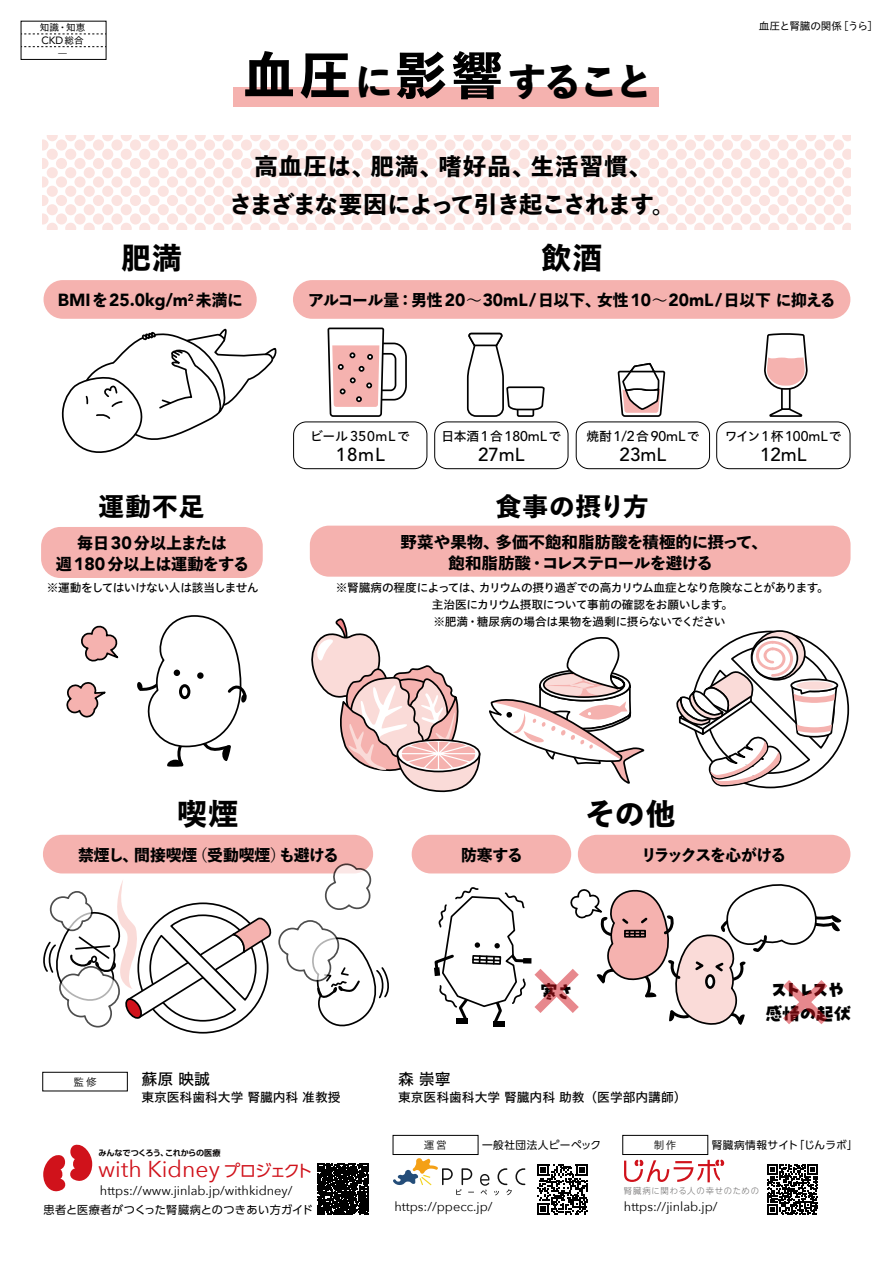
<style>
.page{position:relative;width:893px;height:1263px;background:#fff}
.page>*{position:absolute;margin:0;border:0;box-sizing:border-box;transform-origin:0 0}
.t1{font:800 38.25px "Yu Go Std N";color:#000}
.t2{font:800 29.7px "Yu Go Std N";letter-spacing:.05em;color:#000}
.t3{font:800 25.5px "Yu Go Std N";letter-spacing:.045em;color:#000}
.t4{font:800 23.4px/37.2px "Yu Go Std N";letter-spacing:-.02em;color:#000;text-align:center}
.t5{font:22.95px "Avenir Next";color:#d0121b}
.t6{font:19.2px/23.4px "P Puhu Picnic Min 2 H";letter-spacing:-.135em;color:#000}
.t7{font:500 18.75px "Avenir LT Std";color:#000}
.t8{font:900 17.55px "Avenir";color:#000}
.t9{font:800 16.05px/21.5px "Yu Go Std N";letter-spacing:-.015em;color:#000;text-align:center}
.t10{font:800 15.9px/21.3px "Yu Go Std N";color:#000;text-align:center}
.t11{font:800 15.9px "Yu Go Std N";letter-spacing:-.02em;color:#000}
.t12{font:800 15.9px "Yu Go Std N";letter-spacing:-.07em;color:#000}
.t13{font:15.9px "Hiragino UD Sans Std W5";color:#000}
.t14{font:500 14.1px "Avenir LT Std";color:#000}
.t15{font:12.75px "Avenir Next";color:#000}
.t16{font:12.75px "Hiragino UD Sans Std W5";color:#000}
.t17{font:11.7px/17px "Hiragino UD Sans Std W5";letter-spacing:-.045em;color:#000;text-align:center}
.t18{font:11.1px "UD Shin Go Pro";letter-spacing:.025em;color:#000}
.t19{font:10.65px "UD Shin Go Pro";letter-spacing:.05em;color:#000}
.t20{font:10.65px "Hiragino UD Sans Std W4";letter-spacing:-.015em;color:#000}
.t21{font:10.65px "Hiragino UD Sans Std W3";color:#000}
.t22{font:10.5px "Avenir LT Std";color:#000}
.t23{font:9.6px "Hiragino UD Sans Std W4";color:#000}
.t24{font:300 8.55px "UD Shin Go NT Pro";letter-spacing:.085em;color:#727171}
.t25{font:700 8.1px "UD Shin Go Pro De";letter-spacing:-.02em;color:#040000}
.s1{font-family:"Hiragino UD Sans Std W4";font-size:9.6px}
.s2{font-size:51px}
.s3{font-family:"Yu Go Std N";font-weight:800;font-size:15.9px}
.s4{font-family:"Avenir";font-weight:900;font-size:17.55px}
.s5{font-family:"Hiragino UD Sans Std W5";font-weight:400;font-size:12.75px}
.s6{font-family:"Avenir";font-weight:900;font-size:17.7px}
.s7{font-family:"UD Shin Go Pro";font-size:16.35px}
</style>
<div class="page">
<div style="left:21px;top:21px;width:85px;height:39px;border:1px solid #000"></div>
<svg style="left:21px;top:34px;width:85px;height:1px"></svg>
<svg style="left:21px;top:46px;width:85px;height:1px"></svg>
<div style="left:234px;top:88px;width:425px;height:19px;background:#f5b2af"></div>
<svg style="left:42px;top:136px;width:808px;height:93px;fill:#fbe9e7"></svg>
<div style="left:293px;top:280px;width:557px;height:39px;background:#f5b2af;border-radius:19px"></div>
<div style="left:44px;top:280px;width:213px;height:39px;background:#f5b2af;border-radius:19px"></div>
<div style="left:43px;top:835px;width:330px;height:38px;background:#f5b2af;border-radius:19px"></div>
<div style="left:412px;top:835px;width:159px;height:38px;background:#f5b2af;border-radius:19px"></div>
<div style="left:578px;top:835px;width:272px;height:38px;background:#f5b2af;border-radius:19px"></div>
<div style="left:41px;top:527px;width:222px;height:51px;background:#f5b2af;border-radius:19px"></div>
<div style="left:310px;top:526px;width:540px;height:51px;background:#f5b2af;border-radius:19px"></div>
<svg style="left:61px;top:329px;width:216px;height:124px"></svg>
<svg style="left:137px;top:615px;width:110px;height:152px"></svg>
<div style="left:179px;top:684px;width:11px;height:15px;border:3px solid #000;border-radius:50%"></div>
<svg style="left:81px;top:625px;width:38px;height:37px"></svg>
<svg style="left:66px;top:682px;width:40px;height:36px"></svg>
<svg style="left:466px;top:332px;width:79px;height:85px"></svg>
<svg style="left:617px;top:362px;width:49px;height:55px"></svg>
<svg style="left:769px;top:409px;width:34px;height:8px"></svg>
<div style="left:781px;top:378px;width:10px;height:32px;border:2px solid #000"></div>
<svg style="left:764px;top:333px;width:43px;height:58px"></svg>
<svg style="left:327px;top:197px;width:81px;height:329px"></svg>
<svg style="left:325px;top:863px;width:46px;height:47px"></svg>
<svg style="left:278px;top:920px;width:111px;height:107px"></svg>
<svg style="left:676px;top:630px;width:174px;height:159px"></svg>
<div style="left:576px;top:422px;width:134px;height:47px;border:1px solid #000;border-radius:13px"></div>
<div style="left:716px;top:422px;width:134px;height:47px;border:1px solid #000;border-radius:13px"></div>
<div style="left:434px;top:422px;width:134px;height:47px;border:1px solid #000;border-radius:13px"></div>
<div style="left:294px;top:422px;width:133px;height:47px;background:#fff;border-radius:13px"></div>
<div style="left:293px;top:422px;width:134px;height:47px;border:1px solid #000;border-radius:13px"></div>
<svg style="left:434px;top:884px;width:407px;height:143px"></svg>
<svg style="left:43px;top:880px;width:228px;height:154px"></svg>
<svg style="left:311px;top:618px;width:334px;height:175px"></svg>
<div style="left:43px;top:1072px;width:85px;height:19px;border:1px solid #000"></div>
<svg style="left:43px;top:1144px;width:49px;height:48px"></svg>
<svg style="left:393px;top:1158px;width:81px;height:37px"></svg>
<svg style="left:480px;top:1168px;width:45px;height:27px"></svg>
<svg style="left:537px;top:1164px;width:51px;height:51px"></svg>
<svg style="left:767px;top:1164px;width:51px;height:51px"></svg>
<div style="left:393px;top:1135px;width:85px;height:20px;border:1px solid #000"></div>
<svg style="left:624px;top:1159px;width:100px;height:23px"></svg>
<div style="left:622px;top:1135px;width:86px;height:20px;border:1px solid #000"></div>
<svg style="left:317px;top:1164px;width:51px;height:51px;background:#1a1a1a"></svg>
<p class="t23" style="left:40px;top:20px;width:47px">知識・知恵</p>
<p class="t22" style="left:42px;top:34px;width:44px">CKD<span class="s1">総合</span></p>
<p class="t23" style="left:58px;top:46px;width:11px">―</p>
<h2 class="t2" style="left:121px;top:235px;width:63px">肥満</h2>
<h1 class="t1" style="left:244px;top:51px;width:411px"><span class="s2">血圧</span>に<span class="s2">影響</span>すること</h1>
<h3 class="t4" style="left:229px;top:148px;width:448px">高血圧は、肥満、嗜好品、生活習慣、<br>さまざまな要因によって引き起こされます。</h3>
<h2 class="t2" style="left:541px;top:235px;width:63px">飲酒</h2>
<p class="t20" style="left:759px;top:18px;width:121px">血圧と腎臓の関係［うら］</p>
<h3 class="t8" style="left:58px;top:285px;width:186px">BMI<span class="s3">を</span>25.0kg/m<sup>2</sup> <span class="s3">未満に</span></h3>
<h3 class="t11" style="left:308px;top:288px;width:529px">アルコール量：男性<span class="s4">20</span>～<span class="s4">30mL/</span>日以下、女性<span class="s4">10</span>～<span class="s4">20mL/</span>日以下に抑える</h3>
<h3 class="t3" style="left:99px;top:486px;width:107px">運動不足</h3>
<p class="t14" style="left:310px;top:427px;width:101px"><span class="s5">ビール</span>350mL<span class="s5">で</span></p>
<h3 class="t7" style="left:336px;top:444px;width:50px">18mL</h3>
<p class="t14" style="left:441px;top:427px;width:121px"><span class="s5">日本酒</span>1<span class="s5">合</span>180mL<span class="s5">で</span></p>
<h3 class="t7" style="left:478px;top:444px;width:48px">27mL</h3>
<p class="t14" style="left:586px;top:427px;width:114px"><span class="s5">焼酎</span>1/2<span class="s5">合</span>90mL<span class="s5">で</span></p>
<h3 class="t7" style="left:620px;top:444px;width:48px">23mL</h3>
<h3 class="t3" style="left:496px;top:487px;width:154px">食事の摂り方</h3>
<p class="t14" style="left:725px;top:427px;width:118px"><span class="s5">ワイン</span>1<span class="s5">杯</span>100mL<span class="s5">で</span></p>
<h3 class="t7" style="left:760px;top:444px;width:48px">12mL</h3>
<h3 class="t9" style="left:56px;top:532px;width:195px">毎日<span class="s6">30</span>分以上または週<span class="s6">180</span>分以上は運動をする</h3>
<h3 class="t10" style="left:401px;top:531px;width:369px">野菜や果物、多価不飽和脂肪酸を積極的に摂って、飽和脂肪酸・コレステロールを避ける</h3>
<p class="t17" style="left:47px;top:578px;width:213px">※運動をしてはいけない人は該当しません</p>
<p class="t17" style="left:336px;top:578px;width:495px">※腎臓病の程度によっては、カリウムの摂り過ぎでの高カリウム血症となり危険なことがあります。主治医にカリウム摂取について事前の確認をお願いします。<br>※肥満・糖尿病の場合は果物を過剰に摂らないでください</p>
<h2 class="t2" style="left:177px;top:790px;width:63px">喫煙</h2>
<h2 class="t2" style="left:585px;top:791px;width:92px">その他</h2>
<h3 class="t10" style="left:78px;top:845px;width:262px">禁煙し、間接喫煙（受動喫煙）も避ける</h3>
<h3 class="t11" style="left:461px;top:842px;width:63px">防寒する</h3>
<h3 class="t12" style="left:641px;top:842px;width:147px">リラックスを心がける</h3>
<p class="t21" style="left:73px;top:1073px;width:25px">監修</p>
<h3 class="t13" style="left:141px;top:1066px;width:70px">蘇原映誠</h3>
<p class="t16" style="left:141px;top:1087px;width:201px">東京医科歯科大学腎臓内科准教授</p>
<p class="t25" style="left:98px;top:1146px;width:124px">みんなでつくろう、これからの医療</p>
<h3 class="t5" style="left:98px;top:1150px;width:216px">with Kidney <span class="s7">プロジェクト</span></h3>
<p class="t15" style="left:100px;top:1179px;width:194px">https://www.jinlab.jp/withkidney/</p>
<p class="t18" style="left:43px;top:1200px;width:271px">患者と医療者がつくった腎臓病とのつきあい方ガイド</p>
<h3 class="t6" style="left:539px;top:978px;width:37px">寒さ</h3>
<h3 class="t13" style="left:398px;top:1066px;width:54px">森崇寧</h3>
<p class="t16" style="left:398px;top:1087px;width:290px">東京医科歯科大学腎臓内科助教（医学部内講師）</p>
<h3 class="t6" style="left:764px;top:977px;width:89px">ストレスや感情の起伏</h3>
<p class="t21" style="left:424px;top:1137px;width:24px">運営</p>
<p class="t19" style="left:482px;top:1136px;width:120px">一般社団法人ピーペック</p>
<p class="t15" style="left:394px;top:1196px;width:99px">https://ppecc.jp/</p>
<p class="t21" style="left:654px;top:1137px;width:24px">制作</p>
<p class="t19" style="left:712px;top:1136px;width:147px">腎臓病情報サイト「じんラボ」</p>
<p class="t24" style="left:624px;top:1183px;width:137px">腎臓病に関わる人の幸せのための</p>
<p class="t15" style="left:624px;top:1196px;width:95px">https://jinlab.jp/</p>
</div>
